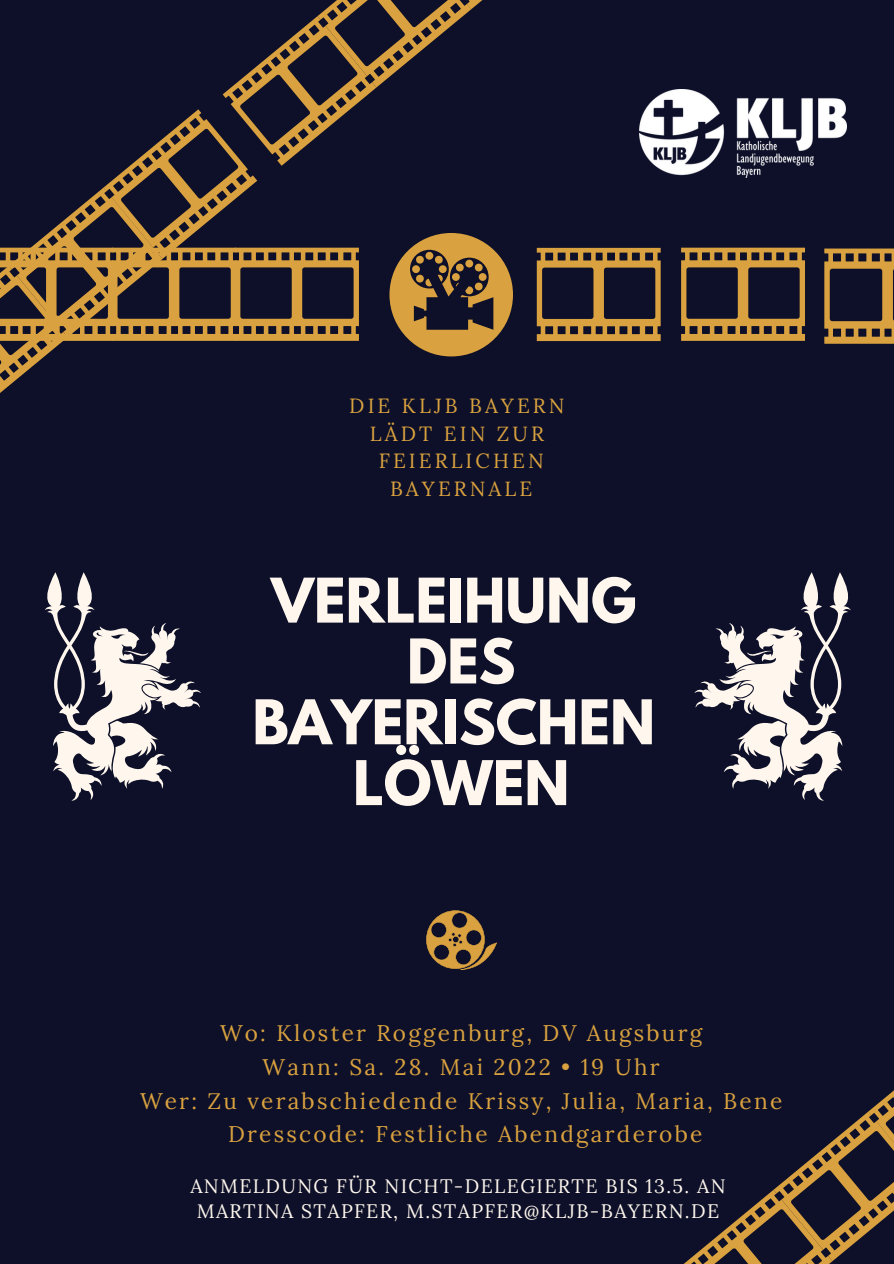
<style>
.page{position:relative;width:894px;height:1264px;background:#fff}
.page>*{position:absolute;margin:0;border:0;box-sizing:border-box;transform-origin:0 0}
.t1{font:700 54.45px "League Spartan";color:#fff7ee}
.t2{font:22.65px "Lora";letter-spacing:.1em;color:#d9a13f}
.t3{font:20.55px "Lora";letter-spacing:.15em;color:#d9a13f}
.t4{font:19.5px "Lora";letter-spacing:.07em;color:#fff7ee}
</style>
<div class="page">
<div style="left:0;top:0;width:893px;height:1263px;background:#0d1028"></div>
<svg style="left:426px;top:910px;width:71px;height:59px"></svg>
<svg style="left:685px;top:1091px;width:208px;height:172px"></svg>
<img style="left:660px;top:89px;width:186px;height:88px">
<svg style="left:694px;top:572px;width:156px;height:228px"></svg>
<svg style="left:681px;top:248px;width:123px;height:93px"></svg>
<svg style="left:824px;top:248px;width:69px;height:96px"></svg>
<svg style="left:45px;top:572px;width:156px;height:228px"></svg>
<svg style="left:0;top:0;width:660px;height:393px"></svg>
<p class="t3" style="left:349px;top:392px;width:217px">DIE KLJB BAYERN</p>
<p class="t3" style="left:370px;top:420px;width:175px">LÄDT EIN ZUR</p>
<p class="t3" style="left:378px;top:447px;width:166px">FEIERLICHEN</p>
<p class="t3" style="left:390px;top:475px;width:144px">BAYERNALE</p>
<p class="t1" style="left:271px;top:573px;width:366px">VERLEIHUNG</p>
<p class="t1" style="left:407px;top:634px;width:110px">DES</p>
<p class="t1" style="left:252px;top:695px;width:404px">BAYERISCHEN</p>
<p class="t1" style="left:353px;top:756px;width:218px">LÖWEN</p>
<p class="t2" style="left:220px;top:1018px;width:483px">Wo: Kloster Roggenburg, DV Augsburg</p>
<p class="t2" style="left:262px;top:1052px;width:398px">Wann: Sa. 28. Mai 2022 • 19 Uhr</p>
<p class="t2" style="left:140px;top:1085px;width:643px">Wer: Zu verabschiedende Krissy, Julia, Maria, Bene</p>
<p class="t2" style="left:228px;top:1119px;width:475px">Dresscode: Festliche Abendgarderobe</p>
<p class="t4" style="left:190px;top:1173px;width:536px">ANMELDUNG FÜR NICHT-DELEGIERTE BIS 13.5. AN</p>
<p class="t4" style="left:197px;top:1198px;width:523px">MARTINA STAPFER, M.STAPFER@KLJB-BAYERN.DE</p>
</div>
